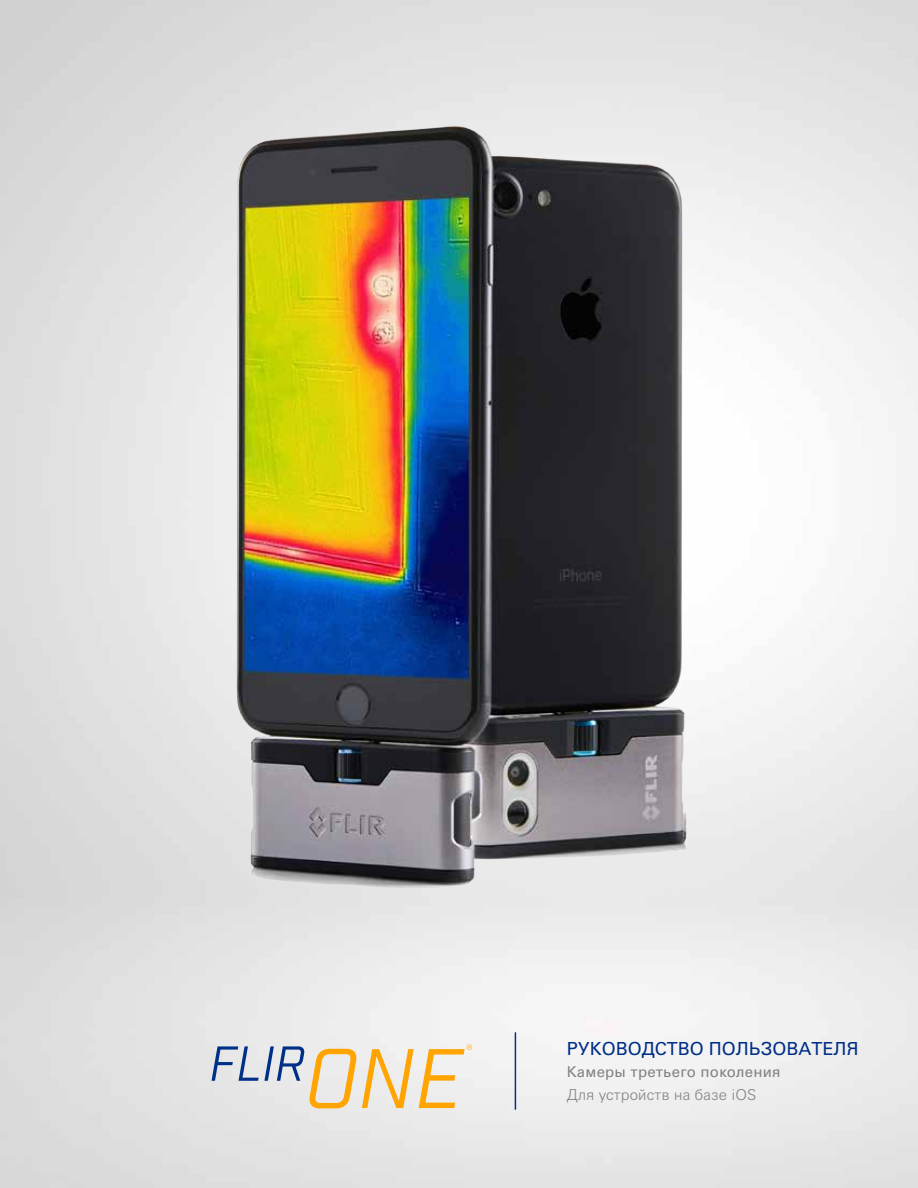
<style>
.page{position:relative;width:918px;height:1188px;background:#fff}
.page>*{position:absolute;margin:0;border:0;box-sizing:border-box;transform-origin:0 0}
.t1{font:18px "Univers LTCYR 55 Roman";color:#002f87}
.t2{font:15px "Univers LTCYR 55 Roman";letter-spacing:.015em;color:#808285}
.t3{font:300 15px "Univers LTCYR 45";letter-spacing:.015em;color:#808285}
</style>
<div class="page">
<svg style="left:212px;top:1044px;width:260px;height:64px;background:#e2d6c0"></svg>
<hr style="left:515px;top:1032px;width:1px;height:78px;background:#092f87">
<img style="left:50px;top:63px;width:770px;height:879px">
<p class="t1" style="left:567px;top:1036px;width:293px">РУКОВОДСТВО ПОЛЬЗОВАТЕЛЯ</p>
<p class="t2" style="left:567px;top:1062px;width:215px">Камеры третьего поколения</p>
<p class="t3" style="left:567px;top:1085px;width:191px">Для устройств на базе iOS</p>
</div>
